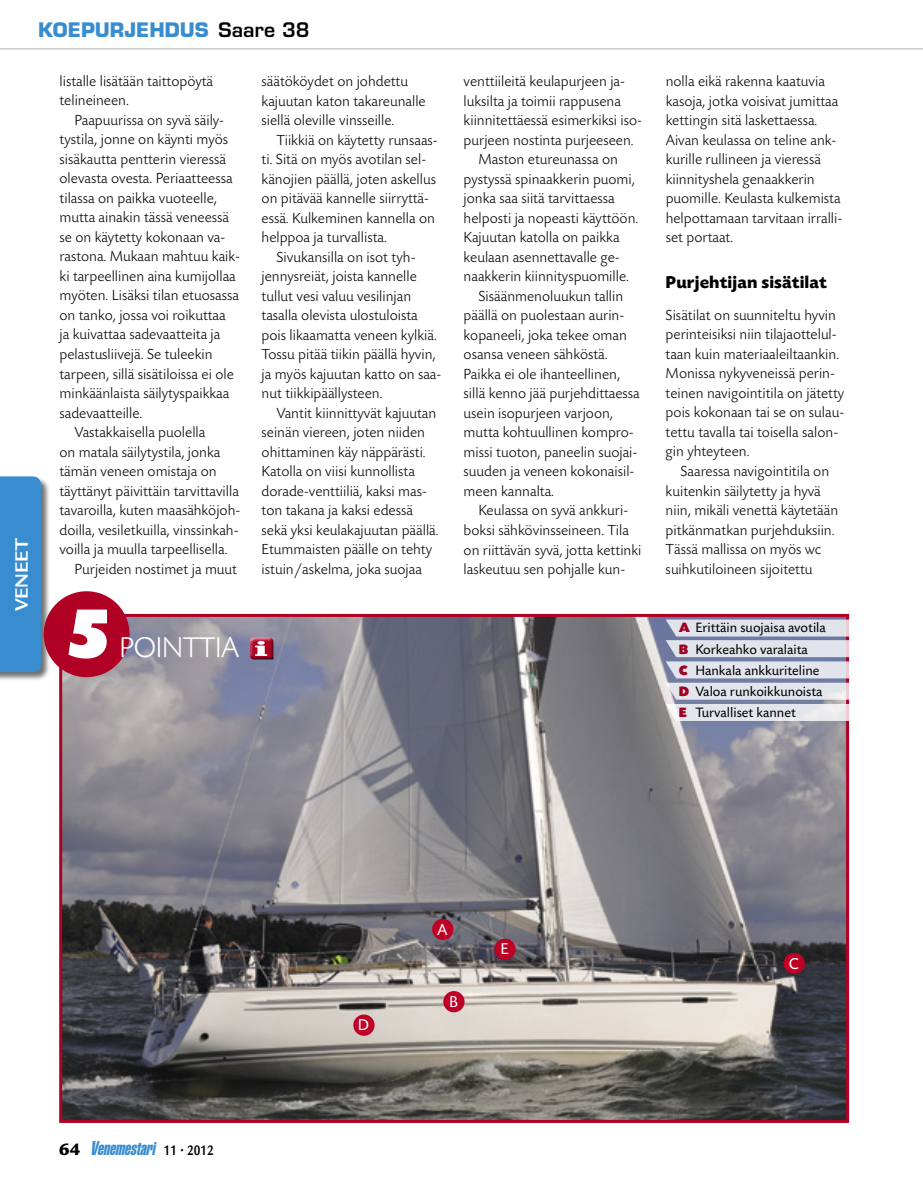
<style>
.page{position:relative;width:923px;height:1191px;background:#fff}
.page>*{position:absolute;margin:0;border:0;box-sizing:border-box;transform-origin:0 0}
.t1{font:900 75px "Today SBOP";color:#fff}
.t2{font:300 30px "Today SBOP";color:#fff}
.t3{font:700 19.5px "Eurostile LT Std";color:#398dcf}
.t4{font:700 19.5px "Legacy Sans Std";color:#fff}
.t5{font:italic 18px "Helvetica LT Std Extra Comp";color:#398dcf}
.t6{font:700 18px "Today SBOP";letter-spacing:.005em;color:#000}
.t7{font:16.5px "Today SBOP";color:#fff}
.t8{font:300 15.3px/19.5px "Today SBOP";color:#000}
.t9{font:14.25px/21.3px "Today SBOP";color:#000}
.s1{font-weight:600;color:#000}
.s2{font-weight:900;color:#a00022}
.s3{font-family:"Legacy Sans Std";font-weight:900;font-style:normal;color:#000}
.s4{font-size:19.5px}
.s5{font-family:"Legacy Sans Std";font-weight:700;font-style:normal;font-size:15px;color:#000}
</style>
<div class="page">
<div style="left:0;top:476px;width:50px;height:204px;background:#000;opacity:.55"></div>
<div style="left:0;top:476px;width:41px;height:196px;background:#398dcf"></div>
<hr style="left:0;top:48px;width:923px;height:1px;background:#b8babb">
<img style="left:63px;top:618px;width:782px;height:501px">
<div style="left:59px;top:614px;width:790px;height:509px;border:3px solid #b00024"></div>
<div style="left:432px;top:918px;width:21px;height:22px;background:#be0027;border-radius:50%"></div>
<div style="left:353px;top:1014px;width:21px;height:21px;background:#be0027;border-radius:50%"></div>
<div style="left:494px;top:938px;width:21px;height:22px;background:#be0027;border-radius:50%"></div>
<div style="left:443px;top:991px;width:21px;height:21px;background:#be0027;border-radius:50%"></div>
<div style="left:783px;top:952px;width:22px;height:22px;background:#be0027;border-radius:50%"></div>
<svg style="left:665px;top:619px;width:185px;height:102px;background:#ced1de"></svg>
<div style="left:44px;top:591px;width:86px;height:86px;background:#b00024;border-radius:50%"></div>
<div style="left:248px;top:636px;width:27px;height:23px;background:#9191a5"></div>
<div style="left:248px;top:637px;width:27px;height:23px;background:#000;opacity:.75"></div>
<svg style="left:249px;top:637px;width:24px;height:23px"></svg>
<p class="t3" style="left:38px;top:18px;width:273px">KOEPURJEHDUS <span class="s1">Saare 38</span></p>
<p class="t4" style="left:10px;top:611px;width:75px;rotate:-90deg">VENEET</p>
<p class="t8" style="left:60px;top:72px;width:155px">listalle lisätään taittopöytä telineineen.</p>
<p class="t8" style="left:74px;top:111px;width:151px">Paapuurissa on syvä säily-</p>
<p class="t8" style="left:60px;top:130px;width:170px">tystila, jonne on käynti myös</p>
<p class="t8" style="left:60px;top:150px;width:168px">sisäkautta pentterin vieressä</p>
<p class="t8" style="left:60px;top:169px;width:175px">olevasta ovesta. Periaatteessa</p>
<p class="t8" style="left:60px;top:189px;width:159px">tilassa on paikka vuoteelle,</p>
<p class="t8" style="left:60px;top:208px;width:171px">mutta ainakin tässä veneessä</p>
<p class="t8" style="left:60px;top:228px;width:167px">se on käytetty kokonaan va-</p>
<p class="t8" style="left:60px;top:247px;width:182px">rastona. Mukaan mahtuu kaik-</p>
<p class="t8" style="left:60px;top:267px;width:178px">ki tarpeellinen aina kumijollaa</p>
<p class="t8" style="left:60px;top:286px;width:181px">myöten. Lisäksi tilan etuosassa</p>
<p class="t8" style="left:60px;top:306px;width:168px">on tanko, jossa voi roikuttaa</p>
<p class="t8" style="left:60px;top:325px;width:162px">ja kuivattaa sadevaatteita ja</p>
<p class="t8" style="left:60px;top:345px;width:155px">pelastusliivejä. Se tuleekin</p>
<p class="t8" style="left:60px;top:364px;width:176px">tarpeen, sillä sisätiloissa ei ole</p>
<p class="t8" style="left:60px;top:384px;width:171px">minkäänlaista säilytyspaikkaa</p>
<p class="t8" style="left:60px;top:403px;width:84px">sadevaatteille.</p>
<p class="t8" style="left:74px;top:423px;width:132px">Vastakkaisella puolella</p>
<p class="t8" style="left:60px;top:442px;width:162px">on matala säilytystila, jonka</p>
<p class="t8" style="left:60px;top:462px;width:159px">tämän veneen omistaja on</p>
<p class="t8" style="left:60px;top:481px;width:181px">täyttänyt päivittäin tarvittavilla</p>
<p class="t8" style="left:60px;top:501px;width:182px">tavaroilla, kuten maasähköjoh-</p>
<p class="t8" style="left:60px;top:520px;width:180px">doilla, vesiletkuilla, vinssinkah-</p>
<p class="t8" style="left:60px;top:540px;width:169px">voilla ja muulla tarpeellisella.</p>
<p class="t8" style="left:74px;top:559px;width:164px">Purjeiden nostimet ja muut</p>
<h1 class="t1" style="left:65px;top:591px;width:49px">5</h1>
<h2 class="t2" style="left:119px;top:631px;width:59px">poInttia</h2>
<p class="t8" style="left:262px;top:72px;width:166px">säätököydet on johdettu kajuutan katon takareunalle siellä oleville vinsseille.</p>
<p class="t8" style="left:262px;top:130px;width:178px;text-indent:15px">Tiikkiä on käytetty runsaas&shy;ti. Sitä on myös avotilan sel&shy;känojien päällä, joten askellus on pitävää kannelle siirryttä&shy;essä. Kulkeminen kannella on helppoa ja turvallista.</p>
<p class="t8" style="left:262px;top:247px;width:181px;text-indent:15px">Sivukansilla on isot tyh&shy;jennysreiät, joista kannelle tullut vesi valuu vesilinjan tasalla olevista ulostuloista pois likaamatta veneen kylkiä.<br>Tossu pitää tiikin päällä hyvin, ja myös kajuutan katto on saa&shy;nut tiikkipäällysteen.</p>
<p class="t8" style="left:262px;top:404px;width:179px;text-indent:15px">Vantit kiinnittyvät kajuutan seinän viereen, joten niiden ohittaminen käy näppärästi.<br>Katolla on viisi kunnollista dorade-venttiiliä, kaksi mas&shy;ton takana ja kaksi edessä sekä yksi keulakajuutan päällä.<br>Etummaisten päälle on tehty istuin/askelma, joka suojaa</p>
<p class="t8" style="left:463px;top:72px;width:163px">venttiileitä keulapurjeen ja-</p>
<p class="t8" style="left:463px;top:92px;width:159px">luksilta ja toimii rappusena</p>
<p class="t8" style="left:463px;top:111px;width:180px">kiinnitettäessä esimerkiksi iso-</p>
<p class="t8" style="left:463px;top:131px;width:172px">purjeen nostinta purjeeseen.</p>
<p class="t8" style="left:478px;top:150px;width:141px">Maston etureunassa on</p>
<p class="t8" style="left:463px;top:170px;width:173px">pystyssä spinaakkerin puomi,</p>
<p class="t8" style="left:463px;top:189px;width:153px">jonka saa siitä tarvittaessa</p>
<p class="t8" style="left:463px;top:209px;width:176px">helposti ja nopeasti käyttöön.</p>
<p class="t8" style="left:463px;top:228px;width:157px">Kajuutan katolla on paikka</p>
<p class="t8" style="left:463px;top:248px;width:158px">keulaan asennettavalle ge-</p>
<p class="t8" style="left:463px;top:267px;width:167px">naakkerin kiinnityspuomille.</p>
<p class="t8" style="left:478px;top:287px;width:146px">Sisäänmenoluukun tallin</p>
<p class="t8" style="left:463px;top:306px;width:162px">päällä on puolestaan aurin-</p>
<p class="t8" style="left:463px;top:326px;width:165px">kopaneeli, joka tekee oman</p>
<p class="t8" style="left:463px;top:345px;width:145px">osansa veneen sähköstä.</p>
<p class="t8" style="left:463px;top:365px;width:158px">Paikka ei ole ihanteellinen,</p>
<p class="t8" style="left:463px;top:384px;width:178px">sillä kenno jää purjehdittaessa</p>
<p class="t8" style="left:463px;top:404px;width:151px">usein isopurjeen varjoon,</p>
<p class="t8" style="left:463px;top:423px;width:172px">mutta kohtuullinen kompro-</p>
<p class="t8" style="left:463px;top:443px;width:175px">missi tuoton, paneelin suojai-</p>
<p class="t8" style="left:463px;top:462px;width:172px">suuden ja veneen kokonaisil-</p>
<p class="t8" style="left:463px;top:482px;width:92px">meen kannalta.</p>
<p class="t8" style="left:478px;top:501px;width:151px">Keulassa on syvä ankkuri-</p>
<p class="t8" style="left:463px;top:521px;width:167px">boksi sähkövinsseineen. Tila</p>
<p class="t8" style="left:463px;top:540px;width:179px">on riittävän syvä, jotta kettinki</p>
<p class="t8" style="left:463px;top:560px;width:163px">laskeutuu sen pohjalle kun-</p>
<p class="t8" style="left:665px;top:72px;width:178px">nolla eikä rakenna kaatuvia kasoja, jotka voisivat jumittaa kettingin sitä laskettaessa.<br>Aivan keulassa on teline ank&shy;kurille rullineen ja vieressä kiinnityshela genaakkerin puomille. Keulasta kulkemista helpottamaan tarvitaan irralli&shy;set portaat.</p>
<p class="t6" style="left:665px;top:273px;width:163px">Purjehtijan sisätilat</p>
<p class="t8" style="left:665px;top:306px;width:180px">Sisätilat on suunniteltu hyvin perinteisiksi niin tilajaottelul&shy;taan kuin materiaaleiltaankin.<br>Monissa nykyveneissä perin&shy;teinen navigointitila on jätetty pois kokonaan tai se on sulau&shy;tettu tavalla tai toisella salon&shy;gin yhteyteen.</p>
<p class="t8" style="left:665px;top:462px;width:174px;text-indent:15px">Saaressa navigointitila on kuitenkin säilytetty ja hyvä niin, mikäli venettä käytetään pitkänmatkan purjehduksiin.<br>Tässä mallissa on myös wc suihkutiloineen sijoitettu</p>
<p class="t9" style="left:679px;top:617px;width:149px"><span class="s2">A</span> Erittäin suojaisa avotila<br><span class="s2">B</span> Korkeahko varalaita<br><span class="s2">C</span> Hankala ankkuriteline<br><span class="s2">D</span> Valoa runkoikkunoista<br><span class="s2">E</span> Turvalliset kannet</p>
<p class="t5" style="left:59px;top:1137px;width:156px"><span class="s3">6 4</span> <span class="s4">V</span>enemestari <span class="s5">1 1 • 2 0 1 2</span></p>
<p class="t7" style="left:358px;top:1016px;width:13px">D</p>
<p class="t7" style="left:437px;top:920px;width:12px">A</p>
<p class="t7" style="left:449px;top:992px;width:11px">B</p>
<p class="t7" style="left:500px;top:940px;width:10px">E</p>
<p class="t7" style="left:789px;top:954px;width:11px">C</p>
</div>
